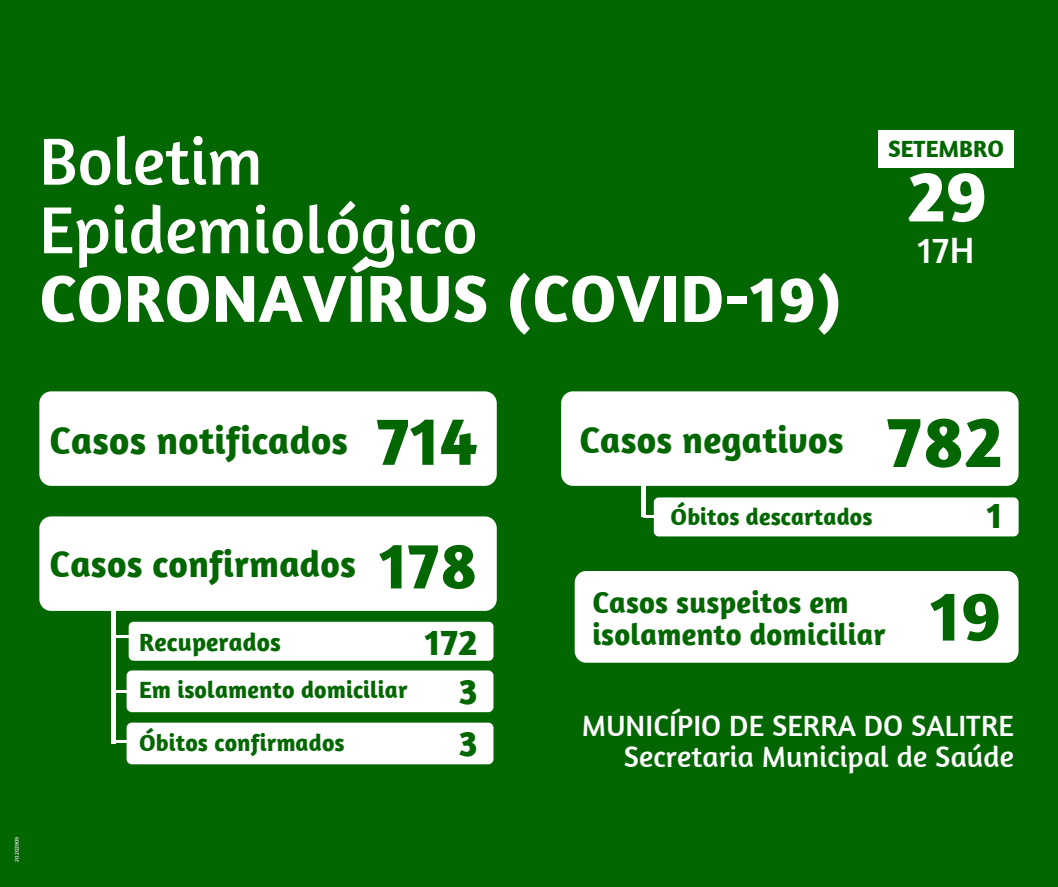
<style>
.page{position:relative;width:1058px;height:887px;background:#fff}
.page>*{position:absolute;margin:0;border:0;box-sizing:border-box;transform-origin:0 0}
.t1{font:700 75px "Amaranth";color:#036701}
.t2{font:700 75px "Amaranth";color:#fff}
.t3{font:700 72.75px "Amaranth";color:#036701}
.t4{font:700 70.5px "Amaranth";color:#036701}
.t5{font:67.5px/68.6px "Amaranth";letter-spacing:.005em;color:#fff}
.t6{font:700 67.5px "Amaranth";letter-spacing:.005em;color:#fff}
.t7{font:700 67.5px "Amaranth";color:#036701}
.t8{font:700 39px "Amaranth";letter-spacing:.005em;color:#036701}
.t9{font:700 37.5px "Amaranth";letter-spacing:.005em;color:#036701}
.t10{font:37.5px "Amaranth";color:#fff}
.t11{font:700 30.6px/31.2px "Amaranth";letter-spacing:.005em;color:#036701}
.t12{font:30px/30.3px "Amaranth";letter-spacing:.005em;color:#fff;text-align:right}
.t13{font:700 25.5px "Amaranth";letter-spacing:.005em;color:#036701}
.t14{font:700 24px "Amaranth";letter-spacing:.005em;color:#036701}
.t15{font:6px "Amaranth";letter-spacing:.005em;color:#d9d9d9}
</style>
<div class="page">
<div style="left:0;top:0;width:1058px;height:886px;background:#036701"></div>
<div style="left:878px;top:130px;width:136px;height:37px;background:#fff"></div>
<div style="left:39px;top:391px;width:458px;height:95px;background:#fff;border-radius:12px"></div>
<hr style="left:115px;top:689px;width:27px;height:3px;background:#fff">
<hr style="left:112px;top:740px;width:27px;height:3px;background:#fff">
<div style="left:111px;top:604px;width:5px;height:139px;background:#fff"></div>
<div style="left:39px;top:516px;width:458px;height:95px;background:#fff;border-radius:12px"></div>
<div style="left:574px;top:571px;width:444px;height:91px;background:#fff;border-radius:12px"></div>
<div style="left:561px;top:391px;width:457px;height:95px;background:#fff;border-radius:12px"></div>
<hr style="left:115px;top:635px;width:27px;height:3px;background:#fff">
<div style="left:129px;top:621px;width:364px;height:39px;background:#fff;border-radius:5px"></div>
<hr style="left:643px;top:515px;width:27px;height:3px;background:#fff">
<div style="left:653px;top:497px;width:365px;height:39px;background:#fff;border-radius:5px"></div>
<hr style="left:641px;top:483px;width:4px;height:34px;background:#fff">
<div style="left:127px;top:670px;width:366px;height:42px;background:#fff;border-radius:5px"></div>
<div style="left:127px;top:722px;width:366px;height:42px;background:#fff;border-radius:5px"></div>
<h3 class="t5" style="left:39px;top:125px;width:439px">Boletim<br>Epidemiológico</h3>
<h3 class="t6" style="left:39px;top:256px;width:804px">CORONAVÍRUS (COVID-19)</h3>
<p class="t14" style="left:888px;top:134px;width:118px">SETEMBRO</p>
<h1 class="t2" style="left:907px;top:148px;width:81px">29</h1>
<h3 class="t10" style="left:917px;top:226px;width:58px">17H</h3>
<p class="t15" style="left:13px;top:861px;width:27px;rotate:-90deg">20202909</p>
<h3 class="t8" style="left:50px;top:415px;width:300px">Casos notificados</h3>
<h3 class="t4" style="left:377px;top:396px;width:102px">714</h3>
<h3 class="t9" style="left:50px;top:540px;width:308px">Casos confirmados</h3>
<h3 class="t7" style="left:379px;top:522px;width:100px">178</h3>
<p class="t13" style="left:139px;top:626px;width:143px">Recuperados</p>
<h3 class="t9" style="left:425px;top:618px;width:54px">172</h3>
<p class="t14" style="left:139px;top:675px;width:270px">Em isolamento domiciliar</p>
<h3 class="t9" style="left:458px;top:667px;width:21px">3</h3>
<p class="t14" style="left:139px;top:727px;width:207px">Óbitos confirmados</p>
<h3 class="t9" style="left:458px;top:719px;width:21px">3</h3>
<h3 class="t9" style="left:579px;top:416px;width:266px">Casos negativos</h3>
<h1 class="t1" style="left:887px;top:394px;width:117px">782</h1>
<p class="t14" style="left:670px;top:502px;width:203px">Óbitos descartados</p>
<h3 class="t9" style="left:986px;top:491px;width:17px">1</h3>
<p class="t11" style="left:592px;top:586px;width:295px">Casos suspeitos em isolamento domiciliar</p>
<h2 class="t3" style="left:930px;top:569px;width:72px">19</h2>
<p class="t12" style="left:582px;top:710px;width:433px">MUNICÍPIO DE SERRA DO SALITRE<br>Secretaria Municipal de Saúde</p>
</div>
